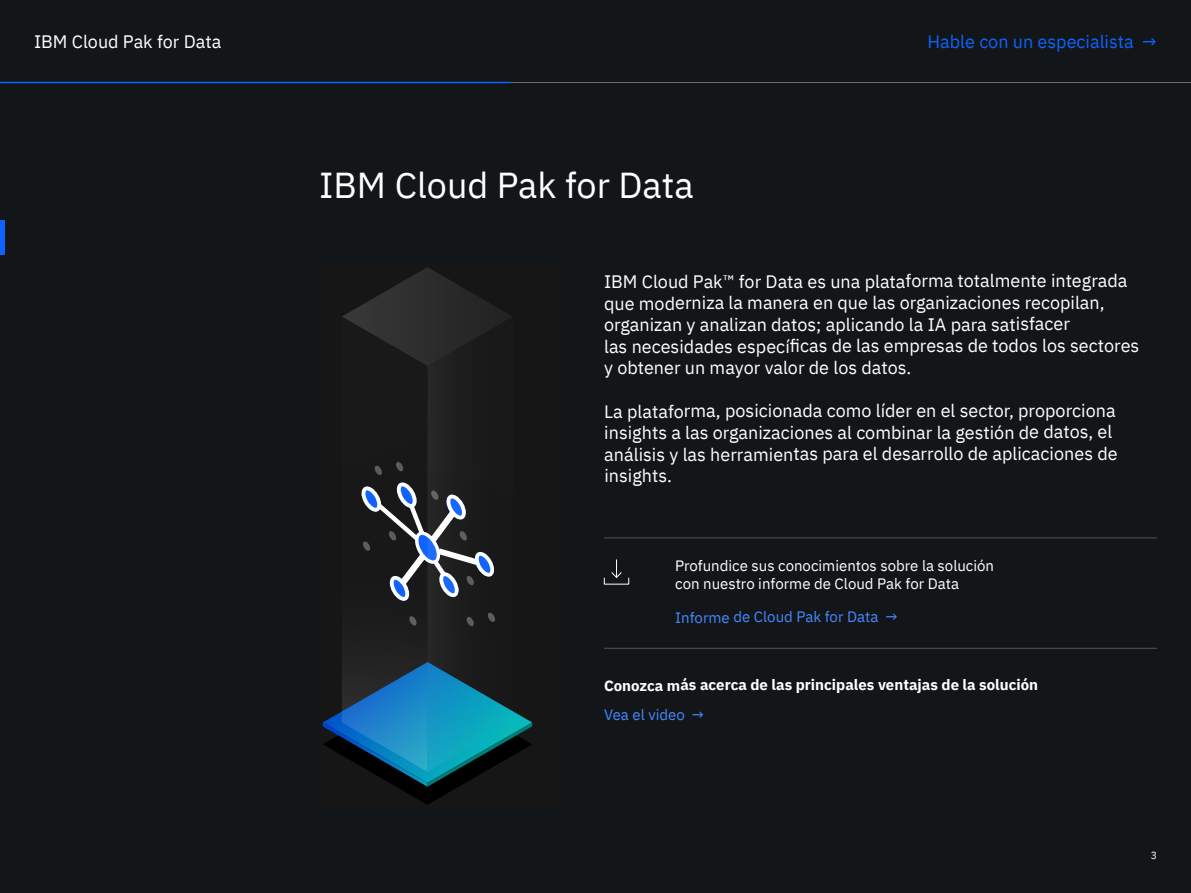
<style>
.page{position:relative;width:1191px;height:893px;background:#121619}
.page>*{position:absolute;margin:0;border:0;box-sizing:border-box;transform-origin:0 0}
.t1{font:36px "IBM Plex Sans";color:#fff}
.t2{font:18px/21.6px "IBM Plex Sans";color:#fff}
.t3{font:18px "IBM Plex Sans";color:#0f62fe}
.t4{font:15px/18px "IBM Plex Sans";color:#fff}
.t5{font:700 15px "IBM Plex Sans";color:#fff}
.t6{font:15px "IBM Plex Sans";color:#4589ff}
.t7{font:10.5px "IBM Plex Sans";color:#fff}
</style>
<div class="page">
<hr style="left:0;top:82px;width:1191px;height:1px;background:#706f70">
<hr style="left:604px;top:538px;width:553px;height:1px;background:#525252">
<hr style="left:604px;top:648px;width:553px;height:1px;background:#525252">
<svg style="left:611px;top:559px;width:11px;height:19px"></svg>
<hr style="left:0;top:82px;width:510px;height:1px;background:#0f62fe">
<div style="left:319px;top:264px;width:239px;height:544px;background:#161616"></div>
<svg style="left:323px;top:267px;width:209px;height:538px"></svg>
<hr style="left:0;top:221px;width:4px;height:34px;background:#0f62fe">
<p class="t2" style="left:34px;top:29px;width:189px">IBM Cloud Pak for Data</p>
<h1 class="t1" style="left:319px;top:158px;width:376px">IBM Cloud Pak for Data</h1>
<p class="t3" style="left:927px;top:28px;width:231px">Hable con un especialista →</p>
<p class="t2" style="left:604px;top:269px;width:537px">IBM Cloud Pak™ for Data es una plataforma totalmente integrada que moderniza la manera en que las organizaciones recopilan, organizan y analizan datos; aplicando la IA para satisfacer<br>las necesidades específicas de las empresas de todos los sectores y obtener un mayor valor de los datos.</p>
<p class="t2" style="left:604px;top:398px;width:515px">La plataforma, posicionada como líder en el sector, proporciona insights a las organizaciones al combinar la gestión de datos, el análisis y las herramientas para el desarrollo de aplicaciones de insights.</p>
<p class="t4" style="left:675px;top:555px;width:320px">Profundice sus conocimientos sobre la solución con nuestro informe de Cloud Pak for Data</p>
<p class="t6" style="left:675px;top:606px;width:224px">Informe de Cloud Pak for Data →</p>
<p class="t5" style="left:604px;top:673px;width:436px">Conozca más acerca de las principales ventajas de la solución</p>
<p class="t6" style="left:604px;top:703px;width:102px">Vea el video →</p>
<p class="t7" style="left:1150px;top:847px;width:8px">3</p>
</div>
